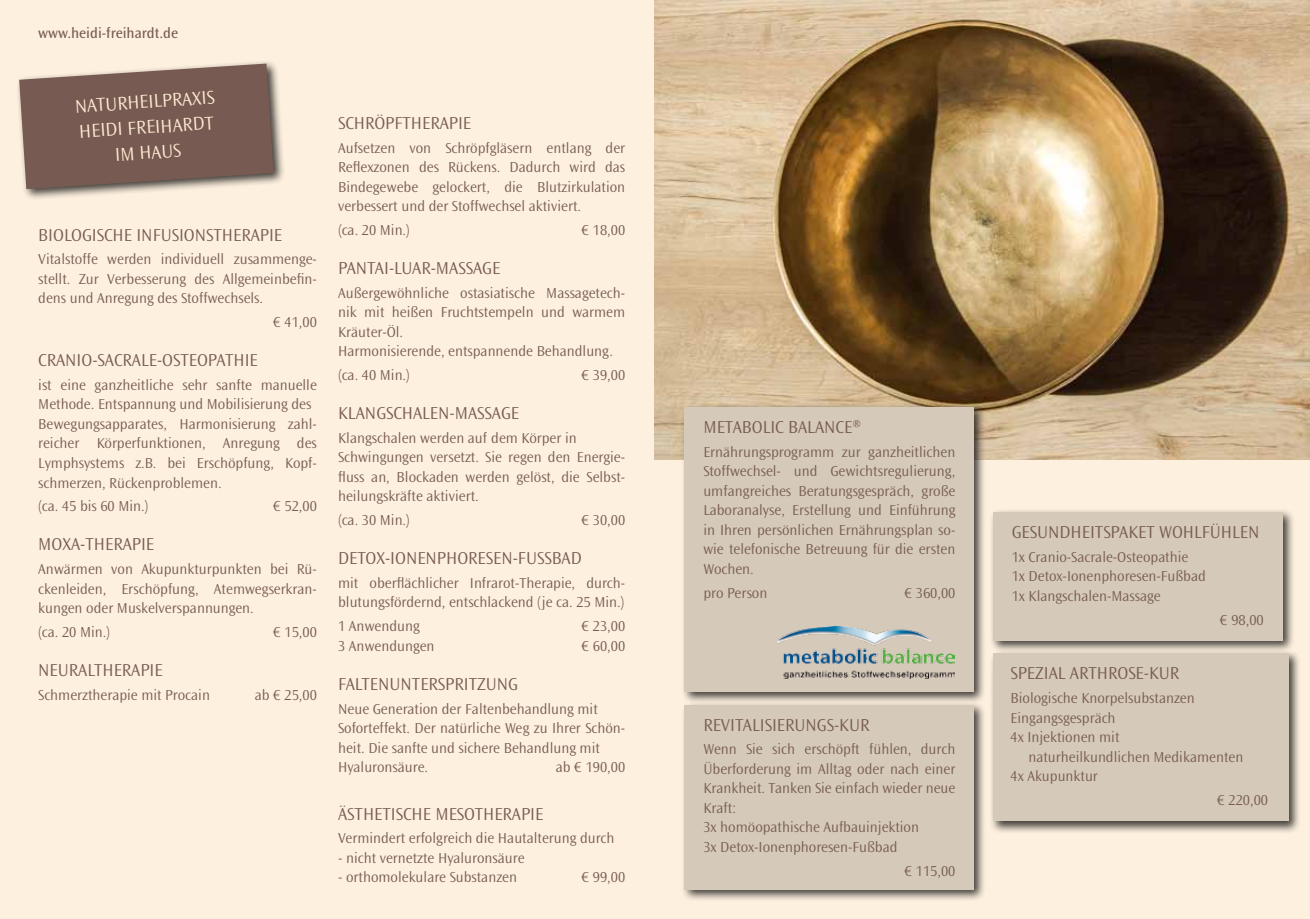
<style>
.page{position:relative;width:1310px;height:919px;background:#fff}
.page>*{position:absolute;margin:0;border:0;box-sizing:border-box;transform-origin:0 0}
.t1{font:300 19.5px/25.5px "Ocean Sans Std";color:#fcead1;text-align:center}
.t2{font:300 18px "Ocean Sans Std";color:#775b52}
.t3{font:300 15px/19.5px "Ocean Sans Std";color:#775b52}
.t4{font:15px "Ocean Sans Std";color:#775b52}
</style>
<div class="page">
<div style="left:0;top:0;width:1310px;height:918px;background:#fdf0df"></div>
<div style="left:16px;top:60px;width:270px;height:141px;background:#000;opacity:.75"></div>
<svg style="left:19px;top:64px;width:255px;height:125px;background:#836960"></svg>
<img style="left:655px;top:0;width:655px;height:459px">
<div style="left:989px;top:508px;width:305px;height:145px;background:#000;opacity:.75"></div>
<div style="left:993px;top:512px;width:289px;height:128px;background:#d5c9b9"></div>
<div style="left:989px;top:649px;width:312px;height:184px;background:#000;opacity:.75"></div>
<div style="left:993px;top:653px;width:295px;height:168px;background:#d5c9b9"></div>
<div style="left:681px;top:700px;width:305px;height:201px;background:#000;opacity:.75"></div>
<div style="left:685px;top:704px;width:289px;height:185px;background:#d5c9b9"></div>
<div style="left:681px;top:403px;width:305px;height:301px;background:#000;opacity:.75"></div>
<div style="left:685px;top:407px;width:289px;height:285px;background:#d5c9b9"></div>
<img style="left:777px;top:626px;width:178px;height:52px">
<p class="t4" style="left:38px;top:24px;width:141px">www.heidi-freihardt.de</p>
<h1 class="t1" style="left:74px;top:94px;width:141px;rotate:-4deg">NATURHEILPRAXIS<br>HEIDI FREIHARDT<br>IM HAUS</h1>
<p class="t2" style="left:38px;top:225px;width:20px">Biologische</p>
<p class="t2" style="left:136px;top:225px;width:15px">Infusions</p>
<p class="t2" style="left:213px;top:225px;width:18px">Therapie</p>
<p class="t3" style="left:38px;top:250px;width:280px;text-align:justify">Vitalstoffe werden individuell zusammenge&shy;stellt. Zur Verbesserung des Allgemeinbefin&shy;dens und Anregung des Stoffwechsels.</p>
<p class="t3" style="left:273px;top:312px;width:45px">€ 41,00</p>
<p class="t2" style="left:38px;top:350px;width:19px">Cranio</p>
<p class="t2" style="left:92px;top:350px;width:23px">-Sacrale</p>
<p class="t2" style="left:157px;top:350px;width:26px">-Osteopathie</p>
<p class="t3" style="left:38px;top:375px;width:280px">ist eine ganzheitliche sehr sanfte manuelle Methode. Entspannung und Mobilisierung des Bewegungsapparates, Harmonisierung zahl&shy;reicher Körperfunktionen, Anregung des Lymphsystems z.B. bei Erschöpfung, Kopf&shy;schmerzen, Rückenproblemen.</p>
<p class="t3" style="left:38px;top:496px;width:112px">(ca. 45 bis 60 Min.)</p>
<p class="t3" style="left:273px;top:496px;width:45px">€ 52,00</p>
<p class="t2" style="left:38px;top:534px;width:65px">Moxa-Therapie</p>
<p class="t3" style="left:38px;top:559px;width:280px;text-align:justify">Anwärmen von Akupunkturpunkten bei Rü&shy;ckenleiden, Erschöpfung, Atemwegserkran&shy;kungen oder Muskelverspannungen.</p>
<p class="t3" style="left:38px;top:622px;width:73px">(ca. 20 Min.)</p>
<p class="t3" style="left:273px;top:622px;width:45px">€ 15,00</p>
<p class="t2" style="left:38px;top:660px;width:21px">Neuraltherapie</p>
<p class="t3" style="left:38px;top:685px;width:173px">Schmerztherapie mit Procain</p>
<p class="t3" style="left:255px;top:685px;width:64px">ab € 25,00</p>
<p class="t2" style="left:338px;top:113px;width:18px">Schröpf</p>
<p class="t2" style="left:402px;top:113px;width:18px">Therapie</p>
<p class="t3" style="left:338px;top:138px;width:288px;text-align:justify">Aufsetzen von Schröpfgläsern entlang der Reflexzonen des Rückens. Dadurch wird das Bindegewebe gelockert, die Blutzirkulation verbessert und der Stoffwechsel aktiviert.</p>
<p class="t3" style="left:338px;top:220px;width:73px">(ca. 20 Min.)</p>
<p class="t3" style="left:581px;top:220px;width:45px">€ 18,00</p>
<p class="t2" style="left:338px;top:258px;width:18px">Pantai</p>
<p class="t2" style="left:389px;top:258px;width:70px">-Luar-Massage</p>
<p class="t3" style="left:338px;top:283px;width:289px">Außergewöhnliche ostasiatische Massagetech&shy;nik mit heißen Fruchtstempeln und warmem Kräuter-Öl.<br>Harmonisierende, entspannende Behandlung.</p>
<p class="t3" style="left:338px;top:365px;width:73px">(ca. 40 Min.)</p>
<p class="t3" style="left:581px;top:365px;width:45px">€ 39,00</p>
<p class="t2" style="left:338px;top:403px;width:20px">Klangschalen</p>
<p class="t2" style="left:449px;top:403px;width:28px">-Massage</p>
<p class="t3" style="left:338px;top:428px;width:289px">Klangschalen werden auf dem Körper in Schwingungen versetzt. Sie regen den Energie&shy;fluss an, Blockaden werden gelöst, die Selbst&shy;heilungskräfte aktiviert.</p>
<p class="t3" style="left:338px;top:510px;width:73px">(ca. 30 Min.)</p>
<p class="t3" style="left:581px;top:510px;width:45px">€ 30,00</p>
<p class="t2" style="left:338px;top:548px;width:68px">Detox-Ionenphoresen</p>
<p class="t2" style="left:513px;top:548px;width:50px">-FuSSbad</p>
<p class="t3" style="left:338px;top:573px;width:288px">mit oberflächlicher Infrarot-Therapie, durch&shy;blutungsfördernd, entschlackend (je ca. 25 Min.)</p>
<p class="t3" style="left:338px;top:616px;width:83px">1 Anwendung</p>
<p class="t3" style="left:581px;top:616px;width:45px">€ 23,00</p>
<p class="t3" style="left:338px;top:636px;width:98px">3 Anwendungen</p>
<p class="t3" style="left:581px;top:636px;width:45px">€ 60,00</p>
<p class="t2" style="left:338px;top:673px;width:18px">Faltenuntersprit</p>
<p class="t2" style="left:477px;top:673px;width:20px">zung</p>
<p class="t3" style="left:338px;top:699px;width:288px">Neue Generation der Faltenbehandlung mit Soforteffekt. Der natürliche Weg zu Ihrer Schön&shy;heit. Die sanfte und sichere Behandlung mit Hyaluronsäure.</p>
<p class="t3" style="left:556px;top:757px;width:71px">ab € 190,00</p>
<p class="t2" style="left:338px;top:803px;width:19px">Ästhetische</p>
<p class="t2" style="left:435px;top:803px;width:23px">Mesotherapie</p>
<p class="t3" style="left:338px;top:828px;width:278px">Vermindert erfolgreich die Hautalterung durch</p>
<p class="t3" style="left:338px;top:848px;width:188px">- nicht vernetzte Hyaluronsäure</p>
<p class="t3" style="left:338px;top:867px;width:180px">- orthomolekulare Substanzen</p>
<p class="t3" style="left:581px;top:867px;width:45px">€ 99,00</p>
<p class="t2" style="left:703px;top:417px;width:23px">Metabolic</p>
<p class="t2" style="left:788px;top:417px;width:20px">Balance</p>
<p class="t2" style="left:852px;top:417px;width:10px">®</p>
<p class="t3" style="left:703px;top:442px;width:253px;text-align:justify">Ernährungsprogramm zur ganzheitlichen Stoffwechsel- und Gewichtsregulierung, umfangreiches Beratungsgespräch, große Laboranalyse, Erstellung und Einführung in Ihren persönlichen Ernährungsplan so&shy;wie telefonische Betreuung für die ersten Wochen.</p>
<p class="t3" style="left:703px;top:583px;width:66px">pro Person</p>
<p class="t3" style="left:904px;top:583px;width:52px">€ 360,00</p>
<p class="t2" style="left:703px;top:714px;width:19px">Revitalisierungs</p>
<p class="t2" style="left:834px;top:714px;width:26px">-Kur</p>
<p class="t3" style="left:703px;top:739px;width:253px">Wenn Sie sich erschöpft fühlen, durch<br>Überforderung im Alltag oder nach einer<br>Krankheit. Tanken Sie einfach wieder neue<br>Kraft:<br>3x homöopathische Aufbauinjektion<br>3x Detox-Ionenphoresen-Fußbad</p>
<p class="t3" style="left:904px;top:861px;width:52px">€ 115,00</p>
<p class="t2" style="left:1011px;top:522px;width:20px">Gesundheitspaket</p>
<p class="t2" style="left:1159px;top:522px;width:24px">Wohlfühlen</p>
<p class="t3" style="left:1011px;top:547px;width:196px">1x Cranio-Sacrale-Osteopathie<br>1x Detox-Ionenphoresen-Fußbad<br>1x Klangschalen-Massage</p>
<p class="t3" style="left:1220px;top:610px;width:45px">€ 98,00</p>
<p class="t2" style="left:1010px;top:663px;width:79px">Spezial Arthrose</p>
<p class="t2" style="left:1144px;top:663px;width:26px">-Kur</p>
<p class="t3" style="left:1010px;top:688px;width:186px">Biologische Knorpelsubstanzen<br>Eingangsgespräch<br>4x Injektionen mit</p>
<p class="t3" style="left:1010px;top:747px;width:234px;text-indent:18px">naturheilkundlichen Medikamenten<br>4x Akupunktur</p>
<p class="t3" style="left:1217px;top:790px;width:53px">€ 220,00</p>
</div>
